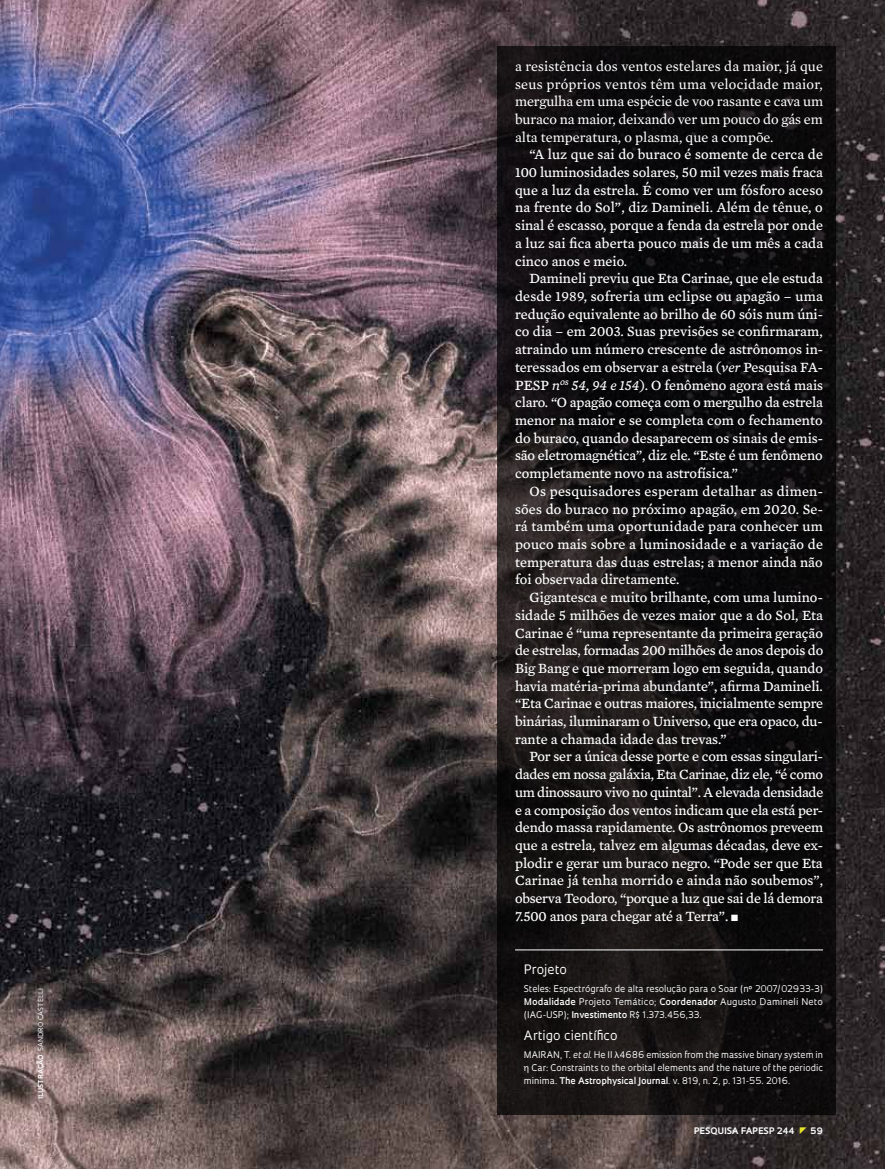
<style>
.page{position:relative;width:885px;height:1169px;background:#fff}
.page>*{position:absolute;margin:0;border:0;box-sizing:border-box;transform-origin:0 0}
.t1{font:14.4px/17.7px "Mercury Text G4";color:#fff;text-align:justify}
.t2{font:14.4px/17.7px "Mercury Text G2";color:#fff;text-align:justify}
.t3{font:12.6px "Oculum";color:#fff}
.t4{font:9px/13.4px "Oculum";color:#fff;text-align:justify}
.t5{font:700 8.7px "Oculum";letter-spacing:.01em;color:#fff}
.t6{font:6.75px "Oculum";letter-spacing:.01em;color:#fff}
.s1{font-weight:700}
.s2{font-style:italic}
.s3{font-weight:600}
.s4{font-family:"Helvetica"}
</style>
<div class="page">
<img style="left:0;top:0;width:885px;height:1168px">
<svg style="left:497px;top:46px;width:339px;height:1069px;background:#110f10"></svg>
<hr style="left:515px;top:949px;width:308px;height:1px;background:#fff">
<svg style="left:800px;top:1126px;width:7px;height:7px"></svg>
<p class="t6" style="left:36px;top:1098px;width:111px;rotate:-90deg"><span class="s1">ilustraçãO</span> sandro castelli</p>
<p class="t2" style="left:515px;top:56px;width:310px">a resistência dos ventos estelares da maior, já que seus próprios ventos têm uma velocidade maior, mergulha em uma espécie de voo rasante e cava um buraco na maior, deixando ver um pouco do gás em alta temperatura, o plasma, que a compõe.</p>
<p class="t1" style="left:515px;top:145px;width:310px;text-indent:14px">“A luz que sai do buraco é somente de cerca de 100 luminosidades solares, 50 mil vezes mais fraca que a luz da estrela. É como ver um fósforo aceso na frente do Sol”, diz Damineli. Além de tênue, o sinal é escasso, porque a fenda da estrela por onde a luz sai fica aberta pouco mais de um mês a cada cinco anos e meio.</p>
<p class="t1" style="left:515px;top:269px;width:310px;text-indent:14px">Damineli previu que Eta Carinae, que ele estuda desde 1989, sofreria um eclipse ou apagão – uma redução equivalente ao brilho de 60 sóis num úni&shy;co dia – em 2003. Suas previsões se confirmaram, atraindo um número crescente de astrônomos in&shy;teressados em observar a estrela (<span class="s2">ver</span> Pesquisa FA-PESP <span class="s2">n</span><sup>os</sup> <span class="s2">54, 94 e 154</span>). O fenômeno agora está mais claro. “O apagão começa com o mergulho da estrela menor na maior e se completa com o fechamento do buraco, quando desaparecem os sinais de emis&shy;são eletromagnética”, diz ele. “Este é um fenômeno completamente novo na astrofísica.”</p>
<p class="t1" style="left:515px;top:481px;width:310px;text-indent:14px">Os pesquisadores esperam detalhar as dimen&shy;sões do buraco no próximo apagão, em 2020. Se&shy;rá também uma oportunidade para conhecer um pouco mais sobre a luminosidade e a variação de temperatura das duas estrelas; a menor ainda não foi observada diretamente.</p>
<p class="t1" style="left:515px;top:587px;width:310px;text-indent:14px">Gigantesca e muito brilhante, com uma lumino&shy;sidade 5 milhões de vezes maior que a do Sol, Eta Carinae é “uma representante da primeira geração de estrelas, formadas 200 milhões de anos depois do Big Bang e que morreram logo em seguida, quando havia matéria-prima abundante”, afirma Damineli. “Eta Carinae e outras maiores, inicialmente sempre binárias, iluminaram o Universo, que era opaco, du&shy;rante a chamada idade das trevas.”</p>
<p class="t1" style="left:515px;top:747px;width:310px;text-indent:14px">Por ser a única desse porte e com essas singulari&shy;dades em nossa galáxia, Eta Carinae, diz ele, “é como um dinossauro vivo no quintal”. A elevada densidade e a composição dos ventos indicam que ela está per&shy;dendo massa rapidamente. Os astrônomos preveem que a estrela, talvez em algumas décadas, deve ex&shy;plodir e gerar um buraco negro. “Pode ser que Eta Carinae já tenha morrido e ainda não soubemos”, observa Teodoro, “porque a luz que sai de lá demora 7.500 anos para chegar até a Terra”. ■</p>
<p class="t3" style="left:524px;top:961px;width:45px">Projeto</p>
<p class="t4" style="left:524px;top:981px;width:301px">Steles: Espectrógrafo de alta resolução para o Soar (nº 2007/02933-3)<br><span class="s3">Modalidade</span> Projeto Temático; <span class="s3">Coordenador</span> Augusto Damineli N eto (IAG-USP); <span class="s3">Investimento</span> R$ 1.373.456,33.</p>
<p class="t3" style="left:524px;top:1027px;width:95px">Artigo científico</p>
<p class="t4" style="left:524px;top:1047px;width:301px">MAIRAN , T. <span class="s2">et al.</span> He II <span class="s4">λ</span>4686 emission from the massive binary system in <span class="s4">η</span> Car: Constraints to the orbital elements and the nature of the periodic minima. <span class="s3">The Astrophysical Journal</span>. v. 819, n. 2, p. 131-55. 2016.</p>
<p class="t5" style="left:694px;top:1124px;width:102px">pESQU ISA FAPESP 244</p>
<p class="t5" style="left:810px;top:1124px;width:14px">59</p>
</div>
